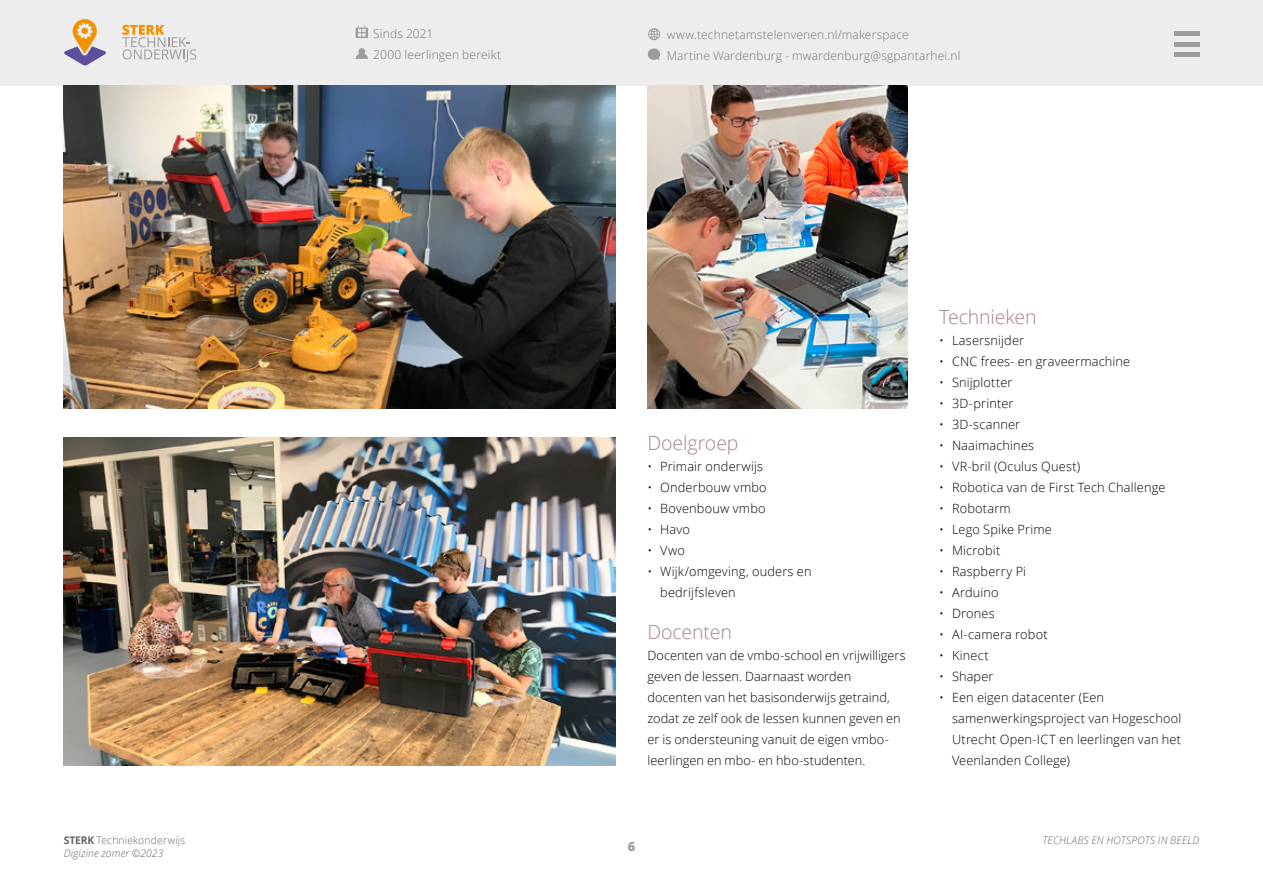
<style>
.page{position:relative;width:1263px;height:893px;background:#fff}
.page>*{position:absolute;margin:0;border:0;box-sizing:border-box;transform-origin:0 0}
.t1{font:300 19.5px "Open Sans";letter-spacing:-.005em;color:#a1838c}
.t2{font:300 12.75px/21px "Open Sans";letter-spacing:.01em;color:#000}
.t3{font:800 12.75px "Open Sans";color:#9d9d9c}
.t4{font:300 12px/21px "Open Sans";letter-spacing:.015em;color:#787777}
.t5{font:italic 300 10.5px/13.5px "Open Sans";letter-spacing:.015em;color:#646363}
.s1{font-weight:700;font-style:normal}
.s2{font-style:normal}
</style>
<div class="page">
<div style="left:0;top:0;width:1263px;height:85px;background:#ededed"></div>
<hr style="left:1174px;top:32px;width:25px;height:4px;background:#9d9d9c">
<hr style="left:1174px;top:42px;width:25px;height:4px;background:#9d9d9c">
<div style="left:1174px;top:52px;width:25px;height:5px;background:#9d9d9c"></div>
<svg style="left:122px;top:25px;width:74px;height:37px"></svg>
<svg style="left:64px;top:19px;width:42px;height:47px"></svg>
<img style="left:64px;top:438px;width:551px;height:327px">
<img style="left:64px;top:85px;width:551px;height:323px">
<img style="left:647px;top:85px;width:260px;height:323px">
<div style="left:648px;top:48px;width:12px;height:12px;background:#9d9d9c;border-radius:50%"></div>
<svg style="left:356px;top:25px;width:12px;height:13px"></svg>
<svg style="left:356px;top:48px;width:12px;height:11px"></svg>
<svg style="left:648px;top:28px;width:12px;height:12px"></svg>
<p class="t4" style="left:373px;top:23px;width:129px">Sinds 2021<br>2000 leerlingen bereikt</p>
<p class="t4" style="left:667px;top:24px;width:295px">www.technetamstelenvenen.nl/makerspace<br>Martine Wardenburg - mwardenburg@sgpantarhei.nl</p>
<h1 class="t1" style="left:647px;top:429px;width:93px">Doelgroep</h1>
<p class="t2" style="left:647px;top:455px;width:117px">• Primair onderwijs</p>
<p class="t2" style="left:647px;top:476px;width:121px">• Onderbouw vmbo</p>
<p class="t2" style="left:647px;top:497px;width:120px">• Bovenbouw vmbo</p>
<p class="t2" style="left:647px;top:518px;width:44px">• Havo</p>
<p class="t2" style="left:647px;top:539px;width:39px">• Vwo</p>
<p class="t2" style="left:660px;top:560px;width:153px;text-indent:-13px">• Wijk/omgeving, ouders en bedrijfsleven</p>
<h1 class="t1" style="left:647px;top:618px;width:86px">Docenten</h1>
<p class="t2" style="left:647px;top:644px;width:260px">Docenten van de vmbo-school en vrijwilligers geven de lessen. Daarnaast worden docenten van het basisonderwijs getraind, zodat ze zelf ook de lessen kunnen geven en er is ondersteuning vanuit de eigen vmbo&shy;leerlingen en mbo- en hbo-studenten.</p>
<h1 class="t1" style="left:939px;top:303px;width:99px">Technieken</h1>
<p class="t2" style="left:939px;top:329px;width:86px">• Lasersnijder</p>
<p class="t2" style="left:939px;top:350px;width:192px">• CNC frees- en graveermachine</p>
<p class="t2" style="left:939px;top:371px;width:75px">• Snijplotter</p>
<p class="t2" style="left:939px;top:392px;width:76px">• 3D-printer</p>
<p class="t2" style="left:939px;top:413px;width:82px">• 3D-scanner</p>
<p class="t2" style="left:939px;top:434px;width:96px">• Naaimachines</p>
<p class="t2" style="left:939px;top:455px;width:143px">• VR-bril (Oculus Quest)</p>
<p class="t2" style="left:939px;top:476px;width:228px">• Robotica van de First Tech Challenge</p>
<p class="t2" style="left:939px;top:497px;width:73px">• Robotarm</p>
<p class="t2" style="left:939px;top:518px;width:114px">• Lego Spike Prime</p>
<p class="t2" style="left:939px;top:539px;width:62px">• Microbit</p>
<p class="t2" style="left:939px;top:560px;width:88px">• Raspberry Pi</p>
<p class="t2" style="left:939px;top:581px;width:61px">• Arduino</p>
<p class="t2" style="left:939px;top:602px;width:57px">• Drones</p>
<p class="t2" style="left:939px;top:623px;width:110px">• AI-camera robot</p>
<p class="t2" style="left:939px;top:644px;width:51px">• Kinect</p>
<p class="t2" style="left:939px;top:665px;width:56px">• Shaper</p>
<p class="t2" style="left:952px;top:686px;width:231px;text-indent:-13px">• Een eigen datacenter (Een samenwerkingsproject van Hogeschool<br>Utrecht Open-ICT en leerlingen van het<br>Veenlanden College)</p>
<p class="t5" style="left:64px;top:833px;width:123px"><span class="s1">STERK</span> <span class="s2">Techniekonderwijs<br></span>Digizine zomer ©2023</p>
<p class="t5" style="left:1042px;top:833px;width:158px">TECHLABS EN HOTSPOTS IN BEELD</p>
<p class="t3" style="left:628px;top:836px;width:9px">6</p>
</div>
